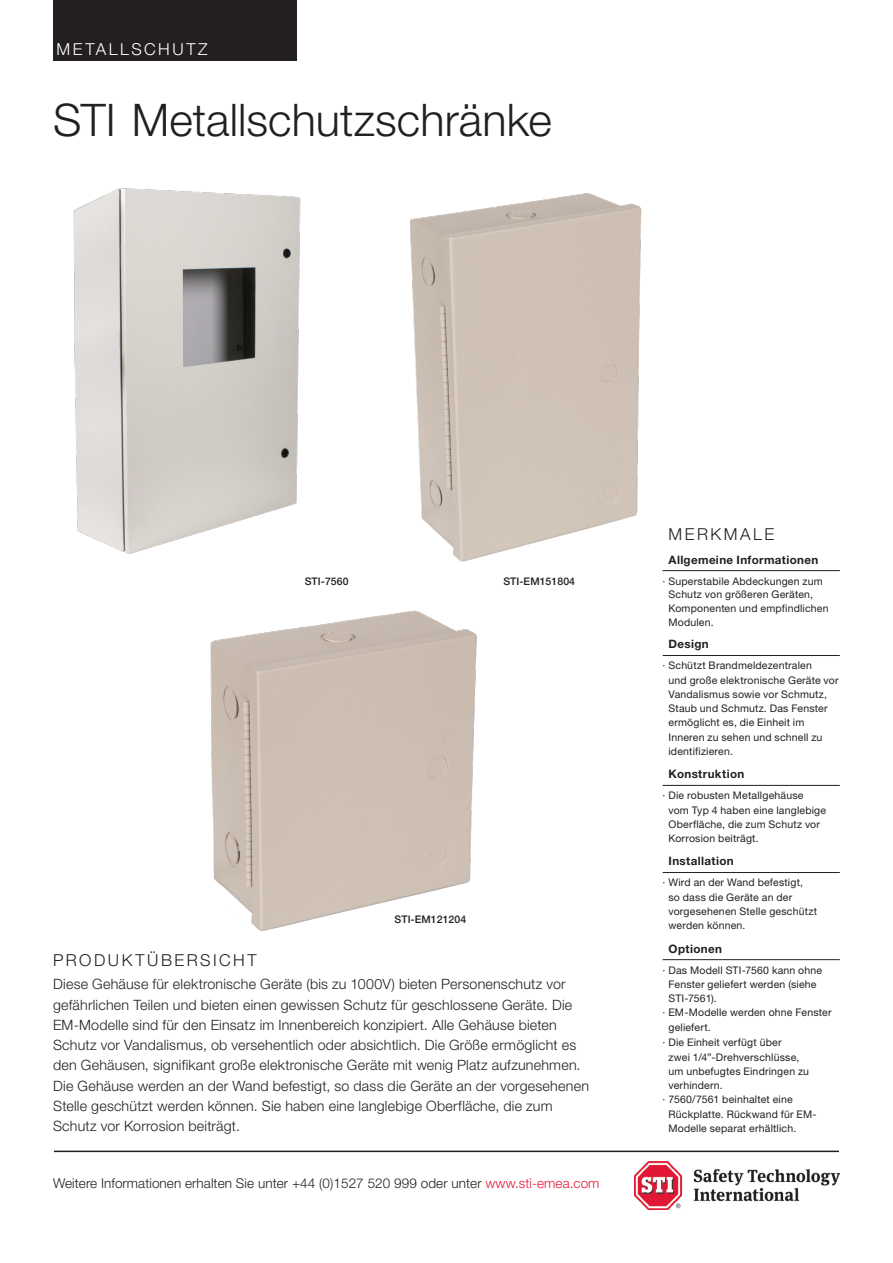
<style>
.page{position:relative;width:893px;height:1263px;background:#fff}
.page>*{position:absolute;margin:0;border:0;box-sizing:border-box;transform-origin:0 0}
.head_1{font:300 45px "Helvetica Neue LT Std";color:#231f20}
.head_3{font:300 16.5px "Helvetica Neue LT Std";letter-spacing:.155em;color:#231f20}
.head_3-2{font:300 16.5px "Helvetica Neue LT Std";letter-spacing:.155em;color:#fff}
.text_1{font:300 14.25px/20.2px "Helvetica Neue LT Std";letter-spacing:.015em;color:#231f20}
.t1{font:300 13.5px "Helvetica Neue LT Std";letter-spacing:.005em;color:#231f20}
.head4_sidebar{font:700 11.7px "Helvetica Neue LT Std";letter-spacing:.03em;color:#231f20}
.sidebar_bullet{font:10.5px/14.2px "Helvetica Neue LT Std";letter-spacing:.02em;color:#231f20}
.t2{font:500 10.5px "Helvetica Neue LT Std";letter-spacing:.005em;color:#231f20}
.s1{color:#e51836}
</style>
<div class="page">
<hr style="left:663px;top:570px;width:177px;height:1px;background:#231f20">
<hr style="left:663px;top:655px;width:177px;height:1px;background:#231f20">
<hr style="left:663px;top:785px;width:177px;height:1px;background:#231f20">
<hr style="left:663px;top:872px;width:177px;height:1px;background:#231f20">
<hr style="left:663px;top:959px;width:177px;height:1px;background:#231f20">
<div style="left:53px;top:0;width:243px;height:61px;background:#231f20"></div>
<img style="left:635px;top:1161px;width:205px;height:48px">
<hr style="left:54px;top:1150px;width:785px;height:2px;background:#231f20">
<img style="left:73px;top:188px;width:228px;height:366px">
<img style="left:210px;top:610px;width:267px;height:321px">
<img style="left:410px;top:193px;width:253px;height:379px">
<p class="head_3-2" style="left:57px;top:39px;width:153px">METALLSCHUTZ</p>
<p class="head_1" style="left:53px;top:93px;width:500px">STI Metallschutzschränke</p>
<p class="t2" style="left:305px;top:575px;width:45px">STI-7560</p>
<p class="t2" style="left:503px;top:575px;width:73px">STI-EM151804</p>
<p class="t2" style="left:394px;top:912px;width:73px">STI-EM121204</p>
<p class="head_3" style="left:53px;top:950px;width:205px">PRODUKTÜBERSICHT</p>
<p class="text_1" style="left:53px;top:974px;width:537px">Diese Gehäuse für elektronische Geräte (bis zu 1000V) bieten Personenschutz vor gefährlichen Teilen und bieten einen gewissen Schutz für geschlossene Geräte. Die EM-Modelle sind für den Einsatz im Innenbereich konzipiert. Alle Gehäuse bieten Schutz vor Vandalismus, ob versehentlich oder absichtlich. Die Größe ermöglicht es den Gehäusen, signifikant große elektronische Geräte mit wenig Platz aufzunehmen.<br>Die Gehäuse werden an der Wand befestigt, so dass die Geräte an der vorgesehenen Stelle geschützt werden können. Sie haben eine langlebige Oberfläche, die zum Schutz vor Korrosion beiträgt.</p>
<p class="t1" style="left:53px;top:1174px;width:548px">Weitere Informationen erhalten Sie unter +44 (0)1527 520 999 oder unter <span class="s1">www.sti-emea.com</span></p>
<p class="head_3" style="left:669px;top:524px;width:107px">MERKMALE</p>
<p class="head4_sidebar" style="left:669px;top:552px;width:151px">Allgemeine Informationen</p>
<p class="sidebar_bullet" style="left:668px;top:574px;width:162px;line-height:13.8px;text-indent:-6px">· Superstabile Abdeckungen zum<br>Schutz von größeren Geräten,<br>Komponenten und empfindlichen<br>Modulen.</p>
<p class="head4_sidebar" style="left:669px;top:637px;width:42px">Design</p>
<p class="sidebar_bullet" style="left:668px;top:658px;width:172px;text-indent:-6px">· Schützt Brandmeldezentralen<br>und große elektronische Geräte vor<br>Vandalismus sowie vor Schmutz,<br>Staub und Schmutz. Das Fenster ermöglicht es, die Einheit im<br>Inneren zu sehen und schnell zu identifizieren.</p>
<p class="head4_sidebar" style="left:669px;top:767px;width:77px">Konstruktion</p>
<p class="sidebar_bullet" style="left:668px;top:788px;width:159px;text-indent:-6px">· Die robusten Metallgehäuse vom Typ 4 haben eine langlebige<br>Oberfläche, die zum Schutz vor<br>Korrosion beiträgt.</p>
<p class="head4_sidebar" style="left:669px;top:854px;width:67px">Installation</p>
<p class="sidebar_bullet" style="left:668px;top:875px;width:150px;text-indent:-6px">· Wird an der Wand befestigt, so dass die Geräte an der vorgesehenen Stelle geschützt werden können.</p>
<p class="head4_sidebar" style="left:669px;top:941px;width:55px">Optionen</p>
<p class="sidebar_bullet" style="left:663px;top:962px;width:161px">· Das Modell STI-7560 kann ohne</p>
<p class="sidebar_bullet" style="left:668px;top:977px;width:150px">Fenster geliefert werden (siehe</p>
<p class="sidebar_bullet" style="left:668px;top:991px;width:50px">STI-7561).</p>
<p class="sidebar_bullet" style="left:663px;top:1005px;width:171px">· EM-Modelle werden ohne Fenster</p>
<p class="sidebar_bullet" style="left:668px;top:1019px;width:44px">geliefert.</p>
<p class="sidebar_bullet" style="left:663px;top:1035px;width:120px">· Die Einheit verfügt über</p>
<p class="sidebar_bullet" style="left:668px;top:1050px;width:132px">zwei 1/4”-Drehverschlüsse,</p>
<p class="sidebar_bullet" style="left:668px;top:1064px;width:142px">um unbefugtes Eindringen zu</p>
<p class="sidebar_bullet" style="left:668px;top:1078px;width:56px">verhindern.</p>
<p class="sidebar_bullet" style="left:663px;top:1092px;width:132px">· 7560/7561 beinhaltet eine</p>
<p class="sidebar_bullet" style="left:668px;top:1107px;width:150px">Rückplatte. Rückwand für EM-</p>
<p class="sidebar_bullet" style="left:668px;top:1121px;width:129px">Modelle separat erhältlich.</p>
</div>
